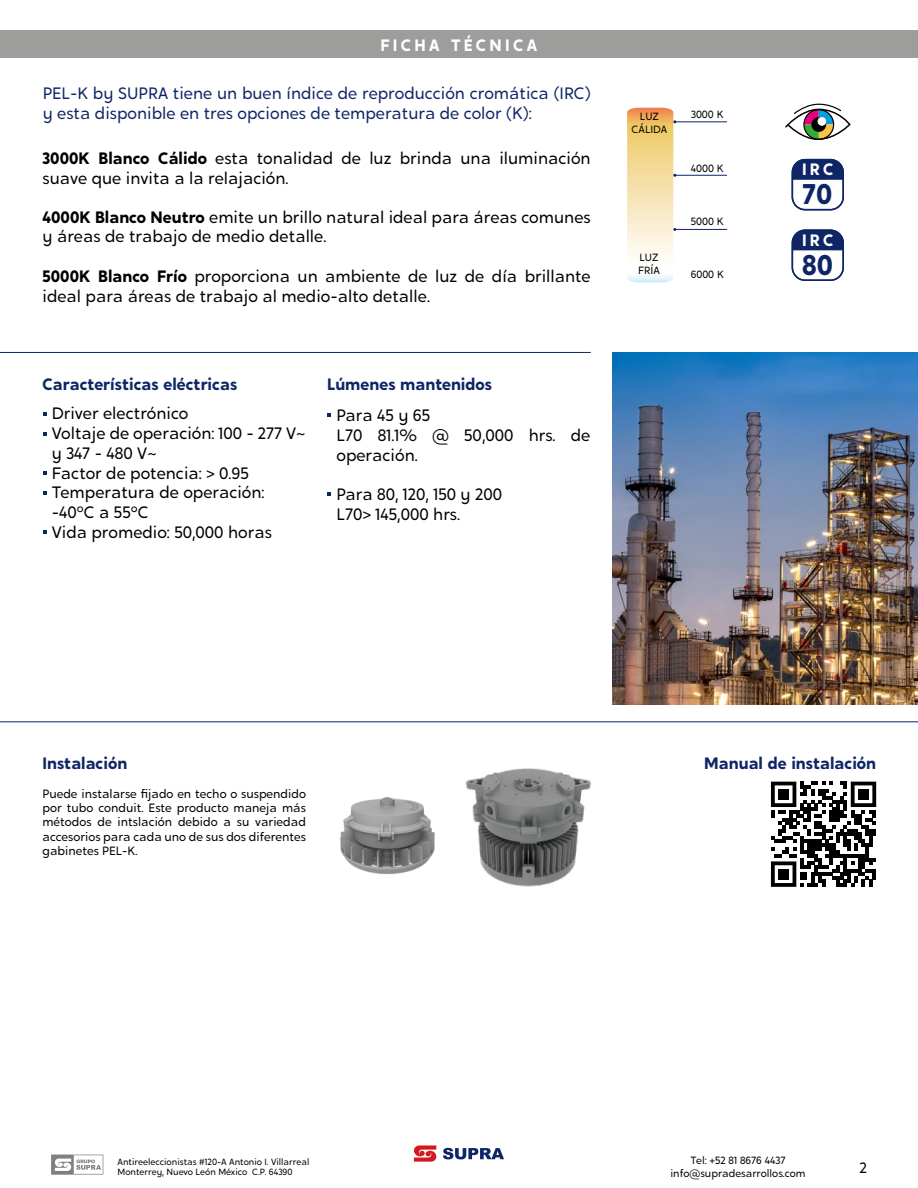
<style>
.page{position:relative;width:918px;height:1188px;background:#fff}
.page>*{position:absolute;margin:0;border:0;box-sizing:border-box;transform-origin:0 0}
.t1{font:700 28.5px "Crossten";color:#0f2666}
.t2{font:16.5px/19.8px "Crossten";color:#000}
.t3{font:16.5px/19.8px "Crossten";color:#0f2666}
.t4{font:700 16.5px "Crossten";color:#0f2666}
.t5{font:700 16.5px "Crossten";letter-spacing:.2em;color:#fff}
.t6{font:15px "Crossten";color:#000}
.t7{font:12px/14.4px "Crossten";color:#000;text-align:justify}
.t8{font:10.5px/12.6px "Crossten";color:#000;text-align:center}
.t9{font:9px/10.8px "Crossten";color:#000}
.s1{font-weight:700}
</style>
<div class="page">
<svg style="left:51px;top:1155px;width:52px;height:20px"></svg>
<svg style="left:414px;top:1145px;width:22px;height:17px"></svg>
<svg style="left:443px;top:1148px;width:61px;height:11px"></svg>
<div style="left:0;top:30px;width:918px;height:27px;background:#9d9d9c"></div>
<div style="left:792px;top:159px;width:52px;height:51px;border:2px solid #0f2666;border-radius:13px"></div>
<div style="left:792px;top:229px;width:52px;height:52px;border:2px solid #0f2666;border-radius:13px"></div>
<svg style="left:792px;top:160px;width:51px;height:20px"></svg>
<svg style="left:792px;top:230px;width:51px;height:20px"></svg>
<svg style="left:43px;top:412px;width:4px;height:4px"></svg>
<svg style="left:43px;top:432px;width:4px;height:3px"></svg>
<svg style="left:43px;top:471px;width:4px;height:4px"></svg>
<svg style="left:43px;top:491px;width:4px;height:4px"></svg>
<svg style="left:43px;top:530px;width:4px;height:4px"></svg>
<svg style="left:327px;top:413px;width:4px;height:4px"></svg>
<svg style="left:327px;top:492px;width:4px;height:4px"></svg>
<svg style="left:785px;top:103px;width:66px;height:37px"></svg>
<img style="left:612px;top:352px;width:306px;height:353px">
<hr style="left:0;top:352px;width:591px;height:1px;background:#0f2666">
<hr style="left:0;top:721px;width:918px;height:1px;background:#0f2666">
<hr style="left:675px;top:229px;width:52px;height:1px;background:#0f2666">
<hr style="left:675px;top:175px;width:52px;height:1px;background:#0f2666">
<hr style="left:675px;top:121px;width:52px;height:1px;background:#0f2666">
<svg style="left:627px;top:108px;width:49px;height:175px"></svg>
<svg style="left:771px;top:782px;width:105px;height:105px"></svg>
<div style="left:778px;top:789px;width:11px;height:11px;background:#000"></div>
<div style="left:858px;top:789px;width:11px;height:11px;background:#000"></div>
<div style="left:778px;top:869px;width:11px;height:11px;background:#000"></div>
<img style="left:340px;top:797px;width:95px;height:78px">
<img style="left:465px;top:768px;width:127px;height:119px">
<p class="t5" style="left:381px;top:34px;width:158px">FICHA TÉCNICA</p>
<p class="t3" style="left:43px;top:84px;width:550px">PEL-K by SUPRA tiene un buen índice de reproducción cromática (IRC) y esta disponible en tres opciones de temperatura de color (K):</p>
<p class="t2" style="left:43px;top:149px;width:550px"><span class="s1">3000K Blanco Cálido</span> esta tonalidad de luz brinda una iluminación suave que invita a la relajación.</p>
<p class="t2" style="left:43px;top:207px;width:550px"><span class="s1">4000K Blanco Neutro</span> emite un brillo natural ideal para áreas comunes y áreas de trabajo de medio detalle.</p>
<p class="t2" style="left:43px;top:267px;width:550px"><span class="s1">5000K Blanco Frío</span> proporciona un ambiente de luz de día brillante ideal para áreas de trabajo al medio-alto detalle.</p>
<p class="t4" style="left:43px;top:373px;width:196px">Características eléctricas</p>
<p class="t4" style="left:327px;top:374px;width:166px">Lúmenes mantenidos</p>
<p class="t2" style="left:337px;top:406px;width:255px">Para 45 y 65<br>L70 81.1% @ 50,000 hrs. de operación.</p>
<p class="t2" style="left:337px;top:485px;width:167px">Para 80, 120, 150 y 200<br>L70&gt; 145,000 hrs.</p>
<p class="t2" style="left:52px;top:404px;width:255px">Driver electrónico<br>Voltaje de operación: 100 - 277 V~ y 347 - 480 V~<br>Factor de potencia: &gt; 0.95<br>Temperatura de operación: -40°C a 55°C<br>Vida promedio: 50,000 horas</p>
<p class="t8" style="left:632px;top:110px;width:37px">LUZ<br>CÁLIDA</p>
<p class="t8" style="left:638px;top:251px;width:23px;text-align:left">LUZ<br>FRÍA</p>
<p class="t8" style="left:691px;top:108px;width:34px">3000 K</p>
<p class="t8" style="left:691px;top:162px;width:34px">4000 K</p>
<p class="t8" style="left:691px;top:215px;width:34px">5000 K</p>
<p class="t8" style="left:691px;top:268px;width:35px">6000 K</p>
<p class="t5" style="left:802px;top:159px;width:33px">IRC</p>
<h1 class="t1" style="left:802px;top:176px;width:32px">70</h1>
<p class="t5" style="left:802px;top:230px;width:33px">IRC</p>
<h1 class="t1" style="left:802px;top:247px;width:32px">80</h1>
<p class="t4" style="left:43px;top:753px;width:86px">Instalación</p>
<p class="t4" style="left:704px;top:753px;width:173px">Manual de instalación</p>
<p class="t7" style="left:43px;top:786px;width:265px">Puede instalarse fijado en techo o suspendido por tubo conduit. Este producto maneja más métodos de intslación debido a su variedad accesorios para cada uno de sus dos diferentes gabinetes PEL-K.</p>
<p class="t9" style="left:117px;top:1156px;width:193px">Antireeleccionistas #120-A Antonio I. Villarreal<br>Monterrey, Nuevo León México C.P. 64390</p>
<p class="t8" style="left:670px;top:1154px;width:137px">Tel: +52 81 8676 4437 info@supradesarrollos.com</p>
<p class="t6" style="left:859px;top:1159px;width:9px">2</p>
</div>
